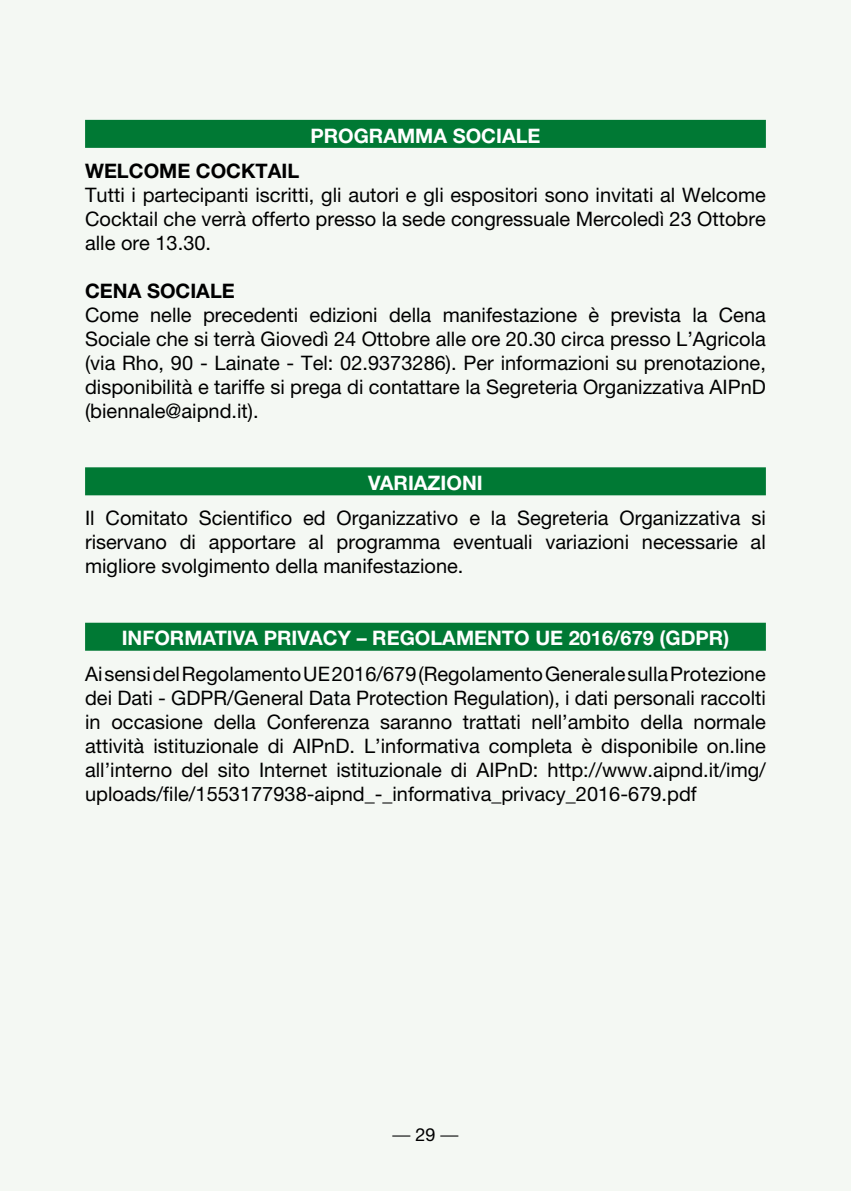
<style>
.page{position:relative;width:851px;height:1191px;background:#fff}
.page>*{position:absolute;margin:0;border:0;box-sizing:border-box;transform-origin:0 0}
.t1{font:20px/24px "Helvetica Neue";color:#000;text-align:justify}
.t2{font:700 20px "Helvetica Neue";color:#fff}
.t3{font:700 20px "Helvetica Neue";color:#000}
.t4{font:300 18px "Helvetica Neue";color:#000}
.s1{font-weight:400}
</style>
<div class="page">
<div style="left:0;top:0;width:850px;height:1191px;background:#f4f8f3"></div>
<div style="left:85px;top:120px;width:680px;height:28px;background:#007934"></div>
<div style="left:85px;top:467px;width:680px;height:28px;background:#007934"></div>
<div style="left:85px;top:622px;width:680px;height:28px;background:#007934"></div>
<p class="t2" style="left:310px;top:123px;width:231px">PROGRAMMA SOCIALE</p>
<p class="t3" style="left:85px;top:158px;width:216px">WELCOME COCKTAIL</p>
<p class="t1" style="left:85px;top:182px;width:682px">Tutti i partecipanti iscritti, gli autori e gli espositori sono invitati al Welcome Cocktail che verrà offerto presso la sede congressuale Mercoledì 23 Ottobre alle ore 13.30.</p>
<p class="t3" style="left:85px;top:278px;width:151px">CENA SOCIALE</p>
<p class="t1" style="left:85px;top:302px;width:682px">Come nelle precedenti edizioni della manifestazione è prevista la Cena Sociale che si terrà Giovedì 24 Ottobre alle ore 20.30 circa presso L’Agricola (via Rho, 90 - Lainate - Tel: 02.9373286). Per informazioni su prenotazione, disponibilità e tariffe si prega di contattare la Segreteria Organizzativa AIPnD (biennale@aipnd.it).</p>
<p class="t2" style="left:368px;top:470px;width:116px">VARIAZIONI</p>
<p class="t1" style="left:85px;top:506px;width:682px">Il Comitato Scientifico ed Organizzativo e la Segreteria Organizzativa si riservano di apportare al programma eventuali variazioni necessarie al migliore svolgimento della manifestazione.</p>
<p class="t2" style="left:122px;top:626px;width:609px">INFORMATIVA PRIVACY – REGOLAMENTO UE 2016/679 (GDPR)</p>
<p class="t1" style="left:85px;top:661px;width:682px">Ai sensi del Regolamento UE 2016/679 (Regolamento Generale sulla Protezione dei Dati - GDPR/General Data Protection Regulation), i dati personali raccolti in occasione della Conferenza saranno trattati nell’ambito della normale attività istituzionale di AIPnD. L’informativa completa è disponibile on.line all’interno del sito Internet istituzionale di AIPnD: http://www.aipnd.it/img/ uploads/file/1553177938-aipnd_-_informativa_privacy_2016-679.pdf</p>
<p class="t4" style="left:392px;top:1123px;width:68px">— <span class="s1">29</span> —</p>
</div>
